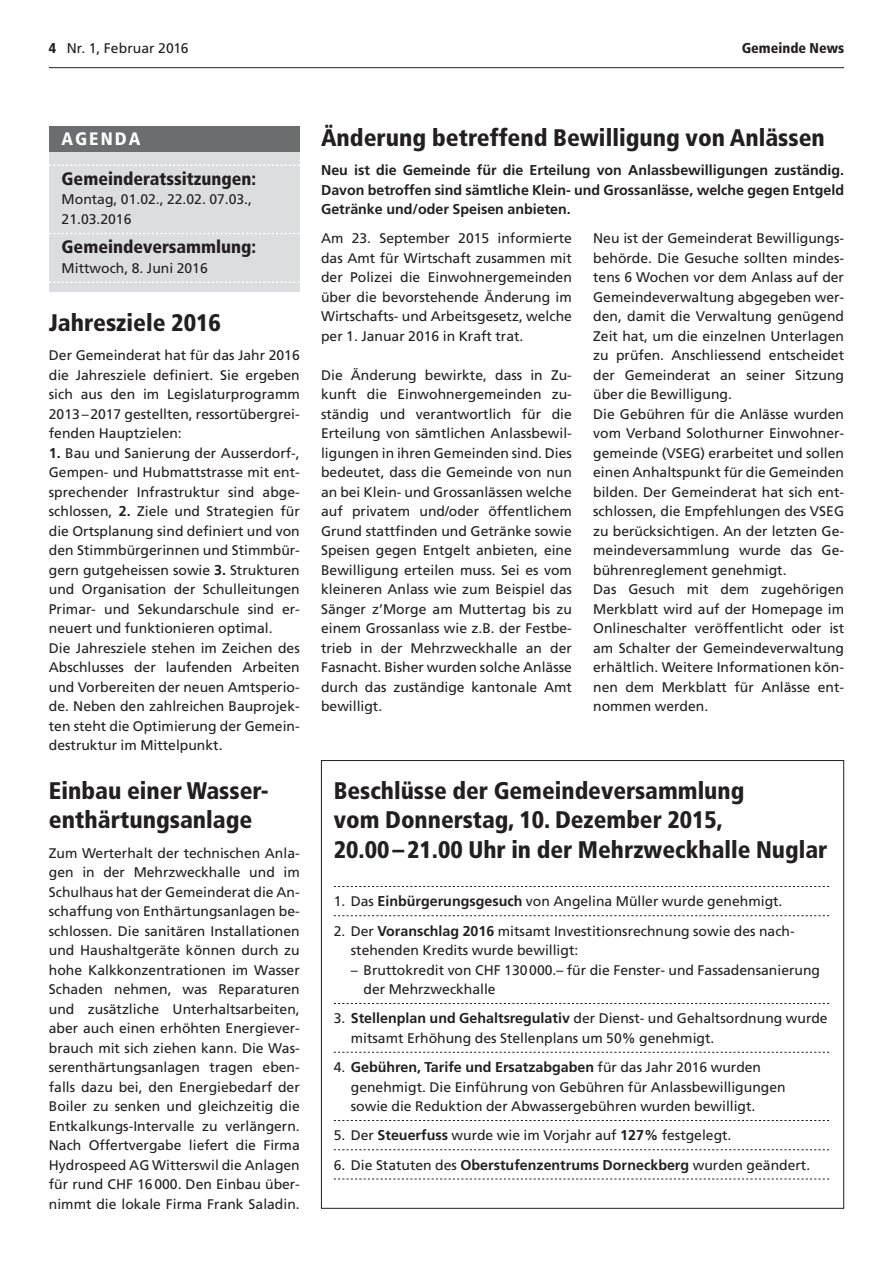
<style>
.page{position:relative;width:893px;height:1263px;background:#fff}
.page>*{position:absolute;margin:0;border:0;box-sizing:border-box;transform-origin:0 0}
.t1{font:900 condensed 24px/29.2px "Frutiger LT";color:#231f20}
.t2{font:900 condensed 18px "Frutiger LT";color:#231f20}
.t3{font:900 condensed 18px "Frutiger LT";letter-spacing:.12em;color:#fff}
.t4{font:700 14.25px/19.5px "Frutiger LT";color:#231f20;text-align:justify}
.t5{font:900 condensed 14.25px "Frutiger LT";color:#231f20}
.t6{font:13.95px/19.5px "Frutiger LT";color:#231f20}
.s1{font-weight:900;font-stretch:condensed;font-size:14.25px}
.s2{font-weight:700;font-size:14.25px}
.s3{font-weight:400;font-size:13.95px}
</style>
<div class="page">
<hr style="left:49px;top:67px;width:795px;height:1px;background:#231f20">
<svg style="left:334px;top:886px;width:495px;height:1px"></svg>
<svg style="left:334px;top:915px;width:495px;height:1px"></svg>
<svg style="left:334px;top:1003px;width:495px;height:1px"></svg>
<svg style="left:334px;top:1052px;width:495px;height:1px"></svg>
<svg style="left:334px;top:1120px;width:495px;height:1px"></svg>
<svg style="left:334px;top:1149px;width:495px;height:1px"></svg>
<svg style="left:334px;top:1178px;width:495px;height:1px"></svg>
<div style="left:49px;top:126px;width:251px;height:166px;background:#dcdddf"></div>
<svg style="left:49px;top:164px;width:251px;height:2px"></svg>
<svg style="left:49px;top:233px;width:251px;height:1px"></svg>
<svg style="left:49px;top:281px;width:251px;height:2px"></svg>
<div style="left:49px;top:126px;width:251px;height:26px;background:#6c6d70"></div>
<p class="t6" style="left:49px;top:39px;width:141px"><span class="s1">4</span> Nr. 1, Februar 2016</p>
<p class="t5" style="left:742px;top:40px;width:104px">Gemeinde News</p>
<p class="t3" style="left:62px;top:128px;width:80px">AGENDA</p>
<p class="t2" style="left:62px;top:168px;width:196px">Gemeinderatssitzungen:</p>
<p class="t6" style="left:62px;top:190px;width:192px">Montag, 01.02., 22.02. 07.03.,<br>21.03.2016</p>
<p class="t2" style="left:62px;top:236px;width:196px">Gemeindeversammlung:</p>
<p class="t6" style="left:62px;top:258px;width:148px">Mittwoch, 8. Juni 2016</p>
<h1 class="t1" style="left:49px;top:308px;width:174px">Jahresziele 2016</h1>
<p class="t6" style="left:49px;top:346px;width:252px;text-align:justify">Der Gemeinderat hat für das Jahr 2016 die Jahresziele definiert. Sie ergeben sich aus den im Legislaturprogramm 2013–2017 gestellten, ressortübergrei&shy;fenden Hauptzielen:</p>
<p class="t6" style="left:49px;top:443px;width:252px"><span class="s2">1.</span> Bau und Sanierung der Ausserdorf-, Gempen- und Hubmattstrasse mit ent&shy;sprechender Infrastruktur sind abge&shy;schlossen, <span class="s2">2.</span> Ziele und Strategien für die Ortsplanung sind definiert und von den Stimmbürgerinnen und Stimmbür&shy;gern gutgeheissen sowie <span class="s2">3.</span> Strukturen und Organisation der Schulleitungen Primar- und Sekundarschule sind er&shy;neuert und funktionieren optimal.<br>Die Jahresziele stehen im Zeichen des Abschlusses der laufenden Arbeiten und Vorbereiten der neuen Amtsperio&shy;de. Neben den zahlreichen Bauprojek&shy;ten steht die Optimierung der Gemein&shy;destruktur im Mittelpunkt.</p>
<h1 class="t1" style="left:49px;top:776px;width:221px">Einbau einer Wasser&shy;enthärtungsanlage</h1>
<p class="t6" style="left:49px;top:843px;width:252px;text-align:justify">Zum Werterhalt der technischen Anla&shy;gen in der Mehrzweckhalle und im Schulhaus hat der Gemeinderat die An&shy;schaffung von Enthärtungsanlagen be&shy;schlossen. Die sanitären Installationen und Haushaltgeräte können durch zu hohe Kalkkonzentrationen im Wasser Schaden nehmen, was Reparaturen und zusätzliche Unterhaltsarbeiten, aber auch einen erhöhten Energiever&shy;brauch mit sich ziehen kann. Die Was&shy;serenthärtungsanlagen tragen eben&shy;falls dazu bei, den Energiebedarf der Boiler zu senken und gleichzeitig die Entkalkungs-Intervalle zu verlängern.<br>Nach Offertvergabe liefert die Firma Hydrospeed AG Witterswil die Anlagen für rund CHF 16000. Den Einbau über&shy;nimmt die lokale Firma Frank Saladin.</p>
<h1 class="t1" style="left:321px;top:123px;width:505px">Änderung betreffend Bewilligung von Anlässen</h1>
<p class="t4" style="left:321px;top:160px;width:524px">Neu ist die Gemeinde für die Erteilung von Anlassbewilligungen zuständig.<br>Davon betroffen sind sämtliche Klein- und Grossanlässe, welche gegen Entgeld Getränke und/oder Speisen anbieten.</p>
<p class="t6" style="left:321px;top:229px;width:252px;text-align:justify">Am 23. September 2015 informierte das Amt für Wirtschaft zusammen mit der Polizei die Einwohnergemeinden über die bevorstehende Änderung im Wirtschafts- und Arbeitsgesetz, welche per 1. Januar 2016 in Kraft trat.</p>
<p class="t6" style="left:321px;top:365px;width:252px;text-align:justify">Die Änderung bewirkte, dass in Zu&shy;kunft die Einwohnergemeinden zu&shy;ständig und verantwortlich für die Erteilung von sämtlichen Anlassbewil&shy;ligungen in ihren Gemeinden sind. Dies bedeutet, dass die Gemeinde von nun an bei Klein- und Grossanlässen welche auf privatem und/oder öffentlichem Grund stattfinden und Getränke sowie Speisen gegen Entgelt anbieten, eine Bewilligung erteilen muss. Sei es vom kleineren Anlass wie zum Beispiel das Sänger z’Morge am Muttertag bis zu einem Grossanlass wie z.B. der Festbe&shy;trieb in der Mehrzweckhalle an der Fasnacht. Bisher wurden solche Anlässe durch das zuständige kantonale Amt bewilligt.</p>
<p class="t6" style="left:593px;top:229px;width:252px">Neu ist der Gemeinderat Bewilligungs&shy;behörde. Die Gesuche sollten mindes&shy;tens 6 Wochen vor dem Anlass auf der Gemeindeverwaltung abgegeben wer&shy;den, damit die Verwaltung genügend Zeit hat, um die einzelnen Unterlagen zu prüfen. Anschliessend entscheidet der Gemeinderat an seiner Sitzung über die Bewilligung.<br>Die Gebühren für die Anlässe wurden vom Verband Solothurner Einwohner&shy;gemeinde (VSEG) erarbeitet und sollen einen Anhaltspunkt für die Gemeinden bilden. Der Gemeinderat hat sich ent&shy;schlossen, die Empfehlungen des VSEG zu berücksichtigen. An der letzten Ge&shy;meindeversammlung wurde das Ge&shy;bührenreglement genehmigt.<br>Das Gesuch mit dem zugehörigen Merkblatt wird auf der Homepage im Onlineschalter veröffentlicht oder ist am Schalter der Gemeindeverwaltung erhältlich. Weitere Informationen kön&shy;nen dem Merkblatt für Anlässe ent&shy;nommen werden.</p>
<h1 class="t1" style="left:334px;top:776px;width:495px">Beschlüsse der Gemeindeversammlung<br>vom Donnerstag, 10. Dezember 2015,<br>20.00–21.00 Uhr in der Mehrzweckhalle Nuglar</h1>
<p class="t6" style="left:334px;top:892px;width:450px">1. Das <span class="s2">Einbürgerungsgesuch</span> von Angelina Müller wurde genehmigt.</p>
<p class="t6" style="left:351px;top:921px;width:444px;text-indent:-17px">2. Der <span class="s2">Voranschlag 2016</span> mitsamt Investitionsrechnung sowie des nach&shy;stehenden Kredits wurde bewilligt:</p>
<p class="t6" style="left:364px;top:960px;width:458px;text-indent:-13px">– Bruttokredit von CHF 130000.– für die Fenster- und Fassadensanierung der Mehrzweckhalle</p>
<p class="t6" style="left:351px;top:1009px;width:478px;text-indent:-17px">3. <span class="s2">Stellenplan und Gehaltsregulativ</span> der Dienst- und Gehaltsordnung wurde mitsamt Erhöhung des Stellenplans um 50% genehmigt.</p>
<p class="t4" style="left:334px;top:1057px;width:429px"><span class="s3">4.</span> Gebühren, Tarife und Ersatzabgaben <span class="s3">für das Jahr 2016 wurden</span></p>
<p class="t6" style="left:351px;top:1077px;width:436px">genehmigt. Die Einführung von Gebühren für Anlassbewilligungen sowie die Reduktion der Abwassergebühren wurden bewilligt.</p>
<p class="t6" style="left:334px;top:1126px;width:399px">5. Der <span class="s2">Steuerfuss</span> wurde wie im Vorjahr auf <span class="s2">127%</span> festgelegt.</p>
<p class="t6" style="left:334px;top:1155px;width:478px">6. Die Statuten des <span class="s2">Oberstufenzentrums Dorneckberg</span> wurden geändert.</p>
</div>
